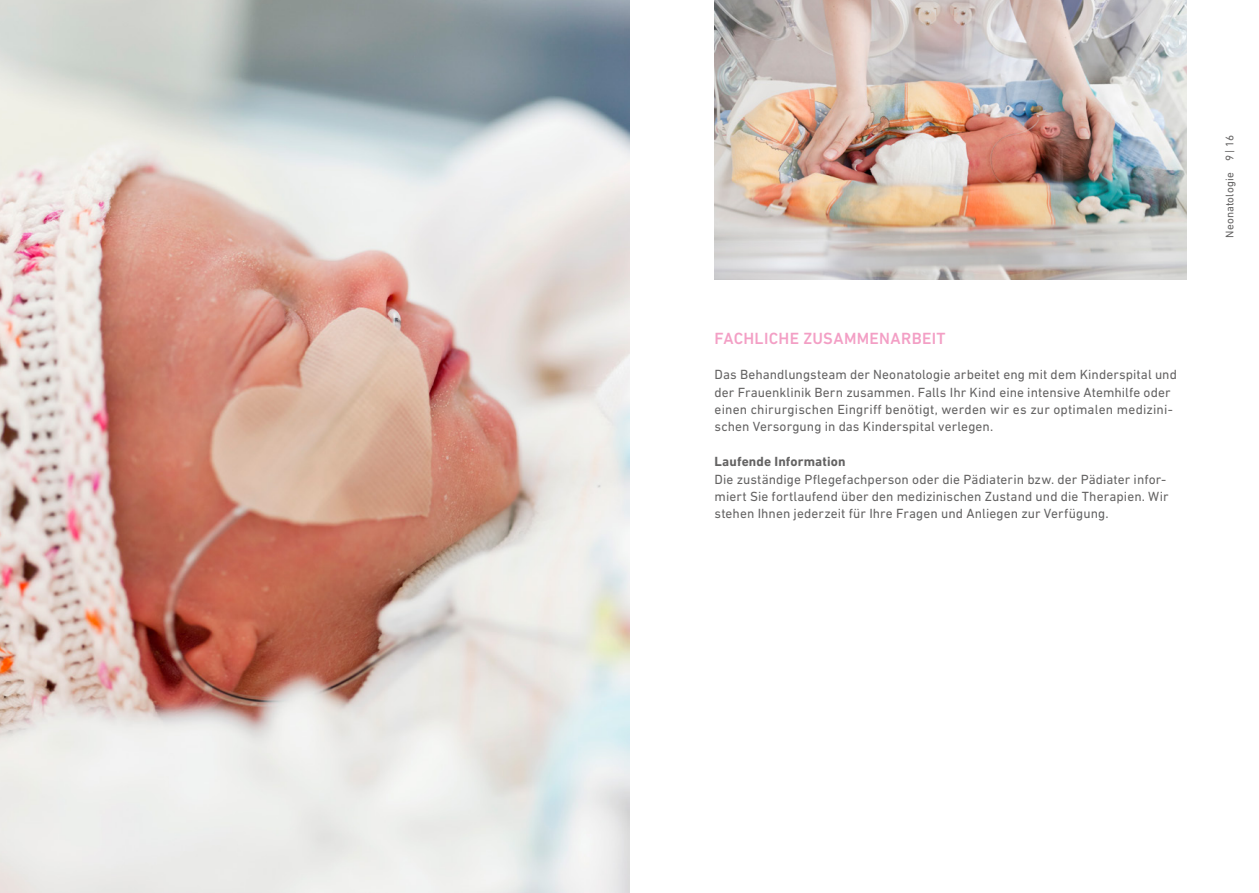
<style>
.page{position:relative;width:1259px;height:893px;background:#fff}
.page>*{position:absolute;margin:0;border:0;box-sizing:border-box;transform-origin:0 0}
.NEXT_Titel_Inhalt_11{font:500 16.5px "DIN Next LT Pro";letter-spacing:.02em;color:#f39fc5}
.NEXT_Grundtext_9{font:13.5px/17.4px "DIN Next LT Pro";letter-spacing:.005em;color:#646363}
.NEXT_Grundtext_9-2{font:700 13.5px "DIN Next LT Pro";letter-spacing:.01em;color:#646363}
.t1{font:11.25px "DIN Next LT Pro";letter-spacing:.015em;color:#646363}
</style>
<div class="page">
<img style="left:0;top:0;width:629px;height:893px">
<img style="left:714px;top:0;width:472px;height:280px">
<p class="NEXT_Titel_Inhalt_11" style="left:714px;top:329px;width:232px">FACHLICHE ZUSAMMENARBEIT</p>
<p class="NEXT_Grundtext_9" style="left:714px;top:366px;width:464px">Das Behandlungsteam der Neonatologie arbeitet eng mit dem Kinderspital und der Frauenklinik Bern zusammen. Falls Ihr Kind eine intensive Atemhilfe oder einen chirurgischen Eingriff benötigt, werden wir es zur optimalen medizini&shy;schen Versorgung in das Kinderspital verlegen.</p>
<p class="NEXT_Grundtext_9-2" style="left:714px;top:454px;width:132px">Laufende Information</p>
<p class="NEXT_Grundtext_9" style="left:714px;top:470px;width:455px">Die zuständige Pflegefachperson oder die Pädiaterin bzw. der Pädiater infor&shy;miert Sie fortlaufend über den medizinischen Zustand und die Therapien. Wir stehen Ihnen jederzeit für Ihre Fragen und Anliegen zur Verfügung.</p>
<p class="t1" style="left:1223px;top:238px;width:104px;rotate:-90deg">Neonatologie 9 | 16</p>
</div>
